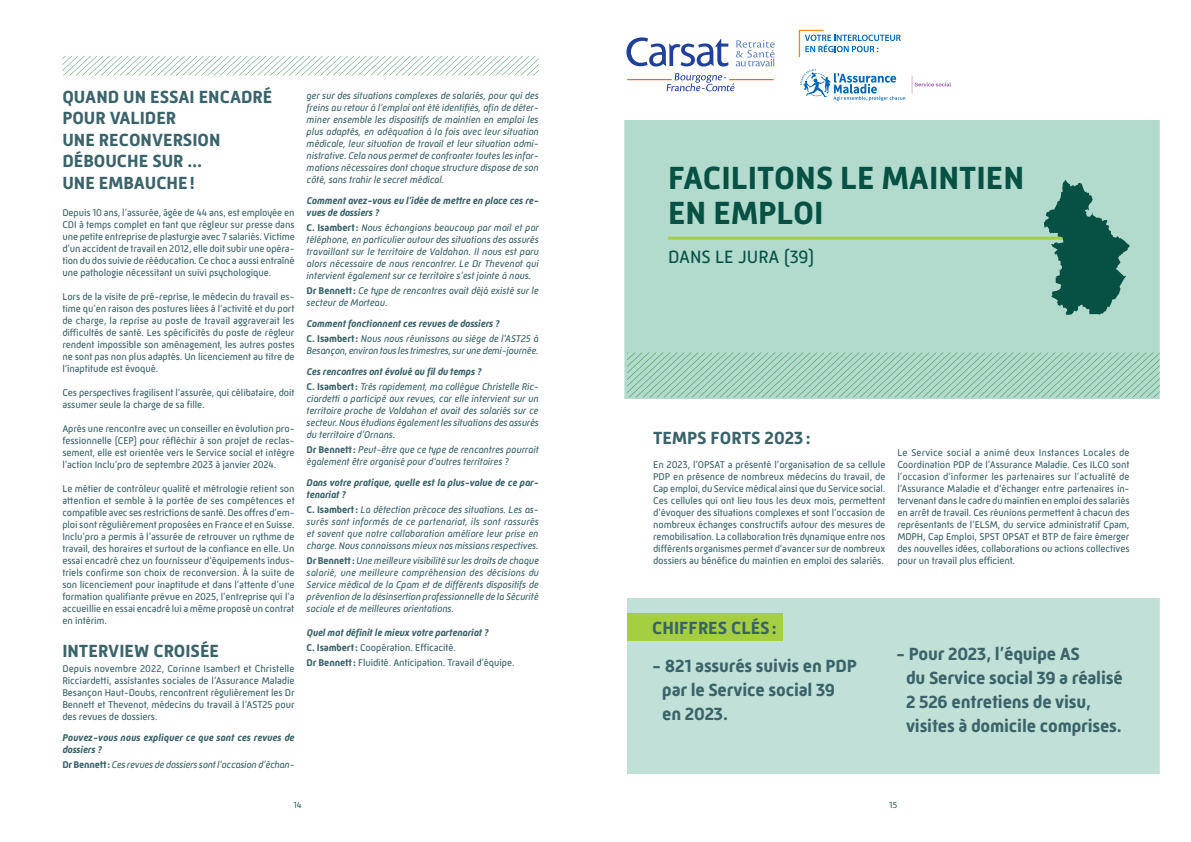
<style>
.page{position:relative;width:1191px;height:842px;background:#fff}
.page>*{position:absolute;margin:0;border:0;box-sizing:border-box;transform-origin:0 0}
.t1{font:700 32.8px "Mic 32 New";color:#075144}
.t2{font:18.2px "Mic 32 New";color:#075144}
.t3{font:700 18px/24px "Mic 32 New";letter-spacing:-.01em;color:#3a636a}
.t4{font:10px/12px "Mic 32 New";letter-spacing:-.01em;color:#3a636a;text-align:justify}
.t5{font:italic 10px/12px "Mic 32 New";letter-spacing:-.01em;color:#3a636a;text-align:justify}
.t6{font:italic 700 10px/12px "Mic 32 New";letter-spacing:-.01em;color:#3a636a}
.t7{font:9px "Mic 32 New";color:#3a636a}
.s1{font-weight:700;font-style:normal}
.s2{font-weight:700}
</style>
<div class="page">
<svg style="left:62px;top:56px;width:477px;height:20px"></svg>
<svg style="left:624px;top:29px;width:536px;height:745px"></svg>
<hr style="left:668px;top:237px;width:410px;height:3px;background:#a5ce41">
<svg style="left:1043px;top:180px;width:86px;height:135px;background:#4e8a7c"></svg>
<div style="left:627px;top:614px;width:156px;height:27px;background:#a5ce41"></div>
<p class="t3" style="left:62px;top:86px;width:211px;line-height:21.6px">QUAND UN ESSAI ENCADRÉ<br>POUR VALIDER<br>UNE RECONVERSION</p>
<p class="t3" style="left:62px;top:149px;width:141px">DÉBOUCHE SUR …</p>
<p class="t3" style="left:62px;top:171px;width:134px">UNE EMBAUCHE!</p>
<p class="t4" style="left:62px;top:206px;width:234px">Depuis 10 ans, l’assurée, âgée de 44 ans, est employée en CDI à temps complet en tant que régleur sur presse dans une petite entreprise de plasturgie avec 7 salariés. Victime d’un accident de travail en 2012, elle doit subir une opéra&shy;tion du dos suivie de rééducation. Ce choc a aussi entraîné une pathologie nécessitant un suivi psychologique.</p>
<p class="t4" style="left:62px;top:290px;width:234px">Lors de la visite de pré-reprise, le médecin du travail es&shy;time qu’en raison des postures liées à l’activité et du port de charge, la reprise au poste de travail aggraverait les difficultés de santé. Les spécificités du poste de régleur rendent impossible son aménagement, les autres postes ne sont pas non plus adaptés. Un licenciement au titre de l’inaptitude est évoqué.</p>
<p class="t4" style="left:62px;top:386px;width:234px">Ces perspectives fragilisent l’assurée, qui célibataire, doit assumer seule la charge de sa fille.</p>
<p class="t4" style="left:62px;top:422px;width:234px">Après une rencontre avec un conseiller en évolution pro&shy;fessionnelle (CEP) pour réfléchir à son projet de reclas&shy;sement, elle est orientée vers le Service social et intègre l’action Inclu’pro de septembre 2023 à janvier 2024.</p>
<p class="t4" style="left:62px;top:482px;width:234px">Le métier de contrôleur qualité et métrologie retient son attention et semble à la portée de ses compétences et compatible avec ses restrictions de santé. Des offres d’em&shy;ploi sont régulièrement proposées en France et en Suisse.<br>Inclu’pro a permis à l’assurée de retrouver un rythme de travail, des horaires et surtout de la confiance en elle. Un essai encadré chez un fournisseur d’équipements indus&shy;triels confirme son choix de reconversion. À la suite de son licenciement pour inaptitude et dans l’attente d’une formation qualifiante prévue en 2025, l’entreprise qui l’a accueillie en essai encadré lui a même proposé un contrat en intérim.</p>
<p class="t3" style="left:62px;top:639px;width:158px">INTERVIEW CROISÉE</p>
<p class="t4" style="left:62px;top:662px;width:234px">Depuis novembre 2022, Corinne Isambert et Christelle Ricciardetti, assistantes sociales de l’Assurance Maladie Besançon Haut-Doubs, rencontrent régulièrement les Dr Bennett et Thevenot, médecins du travail à l’AST25 pour des revues de dossiers.</p>
<p class="t6" style="left:62px;top:731px;width:234px">Pouvez-vous nous expliquer ce que sont ces revues de dossiers ?</p>
<p class="t5" style="left:62px;top:758px;width:234px"><span class="s1">Dr Bennett:</span> Ces revues de dossiers sont l’occasion d’échan-</p>
<p class="t5" style="left:306px;top:89px;width:234px">ger sur des situations complexes de salariés, pour qui des freins au retour à l’emploi ont été identifiés, afin de déter&shy;miner ensemble les dispositifs de maintien en emploi les plus adaptés, en adéquation à la fois avec leur situation médicale, leur situation de travail et leur situation admi&shy;nistrative. Cela nous permet de confronter toutes les infor&shy;mations nécessaires dont chaque structure dispose de son côté, sans trahir le secret médical.</p>
<p class="t6" style="left:306px;top:194px;width:234px">Comment avez-vous eu l’idée de mettre en place ces re&shy;vues de dossiers ?</p>
<p class="t5" style="left:306px;top:221px;width:234px"><span class="s1">C. Isambert:</span> Nous échangions beaucoup par mail et par téléphone, en particulier autour des situations des assurés travaillant sur le territoire de Valdahon. Il nous est paru alors nécessaire de nous rencontrer. Le Dr Thevenot qui intervient également sur ce territoire s’est jointe à nous.</p>
<p class="t5" style="left:306px;top:284px;width:234px"><span class="s1">Dr Bennett:</span> Ce type de rencontres avait déjà existé sur le secteur de Morteau.</p>
<p class="t6" style="left:306px;top:317px;width:194px">Comment fonctionnent ces revues de dossiers ?</p>
<p class="t5" style="left:306px;top:332px;width:234px"><span class="s1">C. Isambert:</span> Nous nous réunissons au siège de l’AST25 à<br>Besançon, environ tous les trimestres, sur une demi-journée.</p>
<p class="t6" style="left:306px;top:365px;width:176px">Ces rencontres ont évolué au fil du temps ?</p>
<p class="t5" style="left:306px;top:380px;width:234px"><span class="s1">C. Isambert:</span> Très rapidement, ma collègue Christelle Ric&shy;ciardetti a participé aux revues, car elle intervient sur un territoire proche de Valdahon et avait des salariés sur ce secteur. Nous étudions également les situations des assurés du territoire d’Ornans.</p>
<p class="t5" style="left:306px;top:443px;width:234px"><span class="s1">Dr Bennett:</span> Peut-être que ce type de rencontres pourrait également être organisé pour d’autres territoires ?</p>
<p class="t6" style="left:306px;top:476px;width:234px">Dans votre pratique, quelle est la plus-value de ce par&shy;tenariat ?</p>
<p class="t5" style="left:306px;top:503px;width:234px"><span class="s1">C. Isambert:</span> La détection précoce des situations. Les as&shy;surés sont informés de ce partenariat, ils sont rassurés et savent que notre collaboration améliore leur prise en charge. Nous connaissons mieux nos missions respectives.</p>
<p class="t5" style="left:306px;top:554px;width:234px"><span class="s1">Dr Bennett:</span> Une meilleure visibilité sur les droits de chaque salarié, une meilleure compréhension des décisions du Service médical de la Cpam et de différents dispositifs de prévention de la désinsertion professionnelle de la Sécurité sociale et de meilleures orientations.</p>
<p class="t6" style="left:306px;top:626px;width:183px">Quel mot définit le mieux votre partenariat ?</p>
<p class="t4" style="left:306px;top:641px;width:151px"><span class="s2">C. Isambert:</span> Coopération. Efficacité.</p>
<p class="t4" style="left:306px;top:656px;width:209px"><span class="s2">Dr Bennett:</span> Fluidité. Anticipation. Travail d’équipe.</p>
<p class="t1" style="left:668px;top:159px;width:358px">FACILITONS LE MAINTIEN</p>
<p class="t1" style="left:668px;top:194px;width:157px">EN EMPLOI</p>
<p class="t2" style="left:668px;top:246px;width:148px">DANS LE JURA (39)</p>
<p class="t3" style="left:653px;top:426px;width:159px">TEMPS FORTS 2023:</p>
<p class="t4" style="left:653px;top:458px;width:234px">En 2023, l’OPSAT a présenté l’organisation de sa cellule PDP en présence de nombreux médecins du travail, de Cap emploi, du Service médical ainsi que du Service social.<br>Ces cellules qui ont lieu tous les deux mois, permettent d’évoquer des situations complexes et sont l’occasion de nombreux échanges constructifs autour des mesures de remobilisation. La collaboration très dynamique entre nos différents organismes permet d’avancer sur de nombreux dossiers au bénéfice du maintien en emploi des salariés.</p>
<p class="t4" style="left:897px;top:446px;width:234px">Le Service social a animé deux Instances Locales de Coordination PDP de l’Assurance Maladie. Ces ILCO sont l’occasion d’informer les partenaires sur l’actualité de l’Assurance Maladie et d’échanger entre partenaires in&shy;tervenant dans le cadre du maintien en emploi des salariés en arrêt de travail. Ces réunions permettent à chacun des représentants de l’ELSM, du service administratif Cpam, MDPH, Cap Emploi, SPST OPSAT et BTP de faire émerger des nouvelles idées, collaborations ou actions collectives pour un travail plus efficient.</p>
<p class="t3" style="left:652px;top:616px;width:126px">CHIFFRES CLÉS:</p>
<p class="t3" style="left:662px;top:654px;width:196px;text-indent:-10px">- 821 assurés suivis en PDP par le Service social 39 en 2023.</p>
<p class="t3" style="left:906px;top:642px;width:218px;text-indent:-10px">- Pour 2023, l’équipe AS<br>du Service social 39 a réalisé<br>2 526 entretiens de visu, visites à domicile comprises.</p>
<p class="t7" style="left:293px;top:800px;width:10px">14</p>
<p class="t7" style="left:889px;top:800px;width:10px">15</p>
</div>
